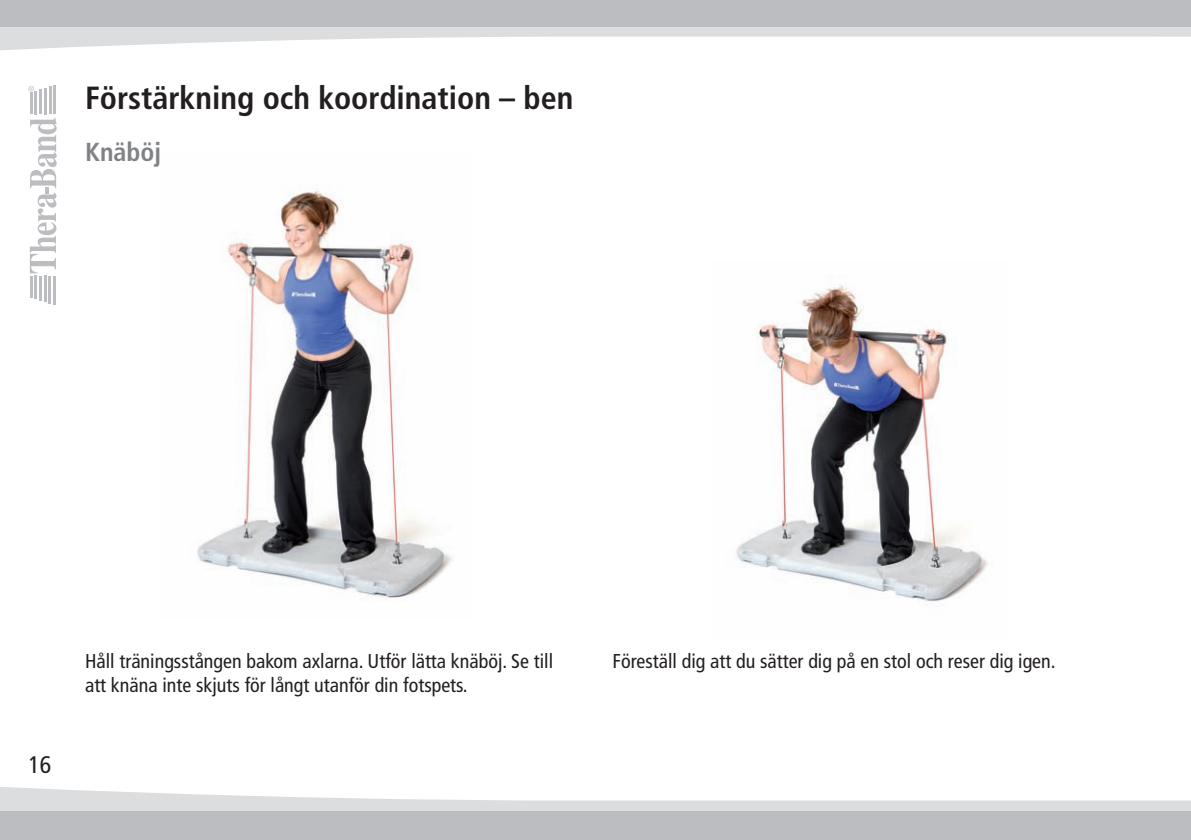
<style>
.page{position:relative;width:1191px;height:840px;background:#fff}
.page>*{position:absolute;margin:0;border:0;box-sizing:border-box;transform-origin:0 0}
.t1{font:700 condensed 32px "Frutiger";color:#231f20}
.t2{font:700 condensed 26px "Frutiger";color:#808285}
.t3{font:condensed 24px "Frutiger";color:#231f20}
.t4{font:condensed 20px/24px "Frutiger";color:#231f20}
</style>
<div class="page">
<hr style="left:53px;top:276px;width:3px;height:28px;background:#bcbdc0">
<hr style="left:30px;top:276px;width:2px;height:21px;background:#bcbdc0">
<hr style="left:34px;top:276px;width:3px;height:23px;background:#bcbdc0">
<hr style="left:39px;top:276px;width:3px;height:24px;background:#bcbdc0">
<hr style="left:44px;top:276px;width:2px;height:26px;background:#bcbdc0">
<hr style="left:48px;top:276px;width:3px;height:27px;background:#bcbdc0">
<hr style="left:53px;top:85px;width:3px;height:29px;background:#bcbdc0">
<hr style="left:30px;top:92px;width:3px;height:22px;background:#bcbdc0">
<hr style="left:35px;top:91px;width:2px;height:23px;background:#bcbdc0">
<hr style="left:39px;top:89px;width:3px;height:25px;background:#bcbdc0">
<hr style="left:44px;top:88px;width:3px;height:26px;background:#bcbdc0">
<hr style="left:49px;top:86px;width:2px;height:28px;background:#bcbdc0">
<svg style="left:28px;top:86px;width:6px;height:5px"></svg>
<svg style="left:30px;top:118px;width:27px;height:155px"></svg>
<svg style="left:0;top:787px;width:1191px;height:24px;fill:#dcdddf"></svg>
<svg style="left:0;top:26px;width:1191px;height:25px"></svg>
<div style="left:0;top:811px;width:1191px;height:28px;background:#bcbdc0"></div>
<div style="left:0;top:0;width:1191px;height:26px;background:#bcbdc0"></div>
<img style="left:197px;top:191px;width:255px;height:409px">
<img style="left:736px;top:284px;width:252px;height:319px">
<h1 class="t1" style="left:85px;top:85px;width:490px">Förstärkning och koordination – ben</h1>
<h2 class="t2" style="left:85px;top:142px;width:78px">Knäböj</h2>
<p class="t3" style="left:28px;top:754px;width:25px">16</p>
<p class="t4" style="left:85px;top:650px;width:469px">Håll träningsstången bakom axlarna. Utför lätta knäböj. Se till att knäna inte skjuts för långt utanför din fotspets.</p>
<p class="t4" style="left:612px;top:650px;width:444px">Föreställ dig att du sätter dig på en stol och reser dig igen.</p>
</div>
